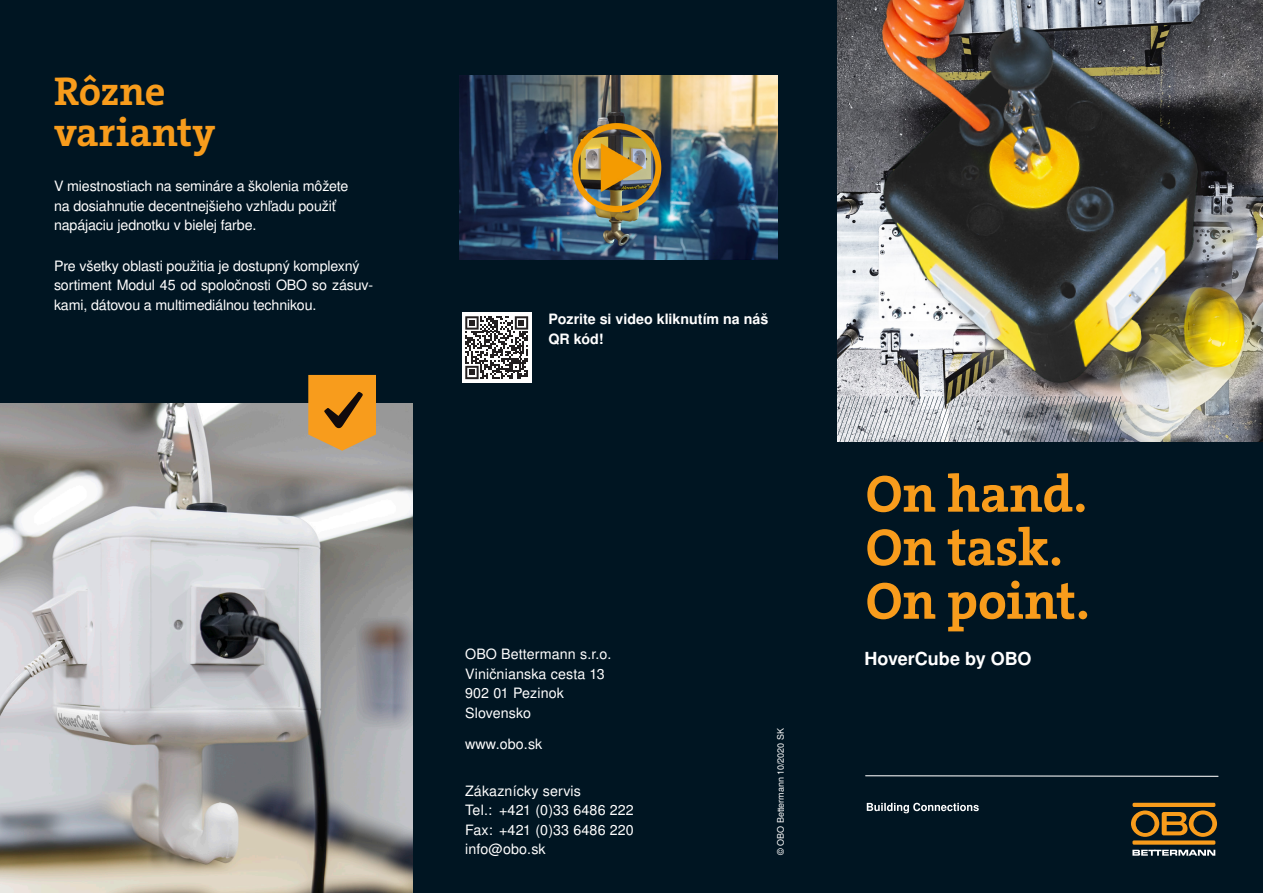
<style>
.page{position:relative;width:1263px;height:893px;background:#fff}
.page>*{position:absolute;margin:0;border:0;box-sizing:border-box;transform-origin:0 0}
.t1{font:700 52.65px/53.6px "The Serif B W7";color:#f89c1c}
.t2{font:700 40.5px/40.5px "The Serif B W7";letter-spacing:-.005em;color:#f89c1c}
.t3{font:700 18px "Nimbus San LOT";color:#fff}
.t4{font:14.25px/19.5px "Nimbus San LOT";letter-spacing:-.01em;color:#fff}
.t5{font:14.25px/19.5px "Nimbus San LOT";letter-spacing:.01em;color:#fff}
.t6{font:700 14.25px/19.5px "Nimbus San LOT";color:#fff}
.t7{font:9px "Nimbus San LOT";color:#fff}
</style>
<div class="page">
<div style="left:0;top:0;width:838px;height:893px;background:#001522"></div>
<img style="left:838px;top:0;width:425px;height:442px">
<div style="left:827px;top:442px;width:436px;height:451px;background:#001522"></div>
<img style="left:844px;top:0;width:405px;height:431px">
<svg style="left:838px;top:396px;width:283px;height:46px"></svg>
<div style="left:1132px;top:840px;width:83px;height:5px;background:#f89c1c;border-radius:2px"></div>
<svg style="left:1131px;top:810px;width:86px;height:27px"></svg>
<hr style="left:1132px;top:803px;width:83px;height:4px;background:#f89c1c;border-radius:2px">
<svg style="left:1132px;top:850px;width:83px;height:6px"></svg>
<svg style="left:865px;top:775px;width:354px;height:2px"></svg>
<svg style="left:867px;top:803px;width:112px;height:10px"></svg>
<img style="left:0;top:404px;width:412px;height:489px">
<svg style="left:308px;top:375px;width:68px;height:76px"></svg>
<img style="left:459px;top:75px;width:318px;height:185px">
<div style="left:462px;top:313px;width:69px;height:70px;background:#fff"></div>
<svg style="left:465px;top:316px;width:63px;height:63px"></svg>
<h2 class="t2" style="left:54px;top:71px;width:163px">Rôzne varianty</h2>
<p class="t4" style="left:54px;top:177px;width:296px">V miestnostiach na semináre a školenia môžete na dosiahnutie decentnejšieho vzhľadu použiť napájaciu jednotku v bielej farbe.</p>
<p class="t4" style="left:54px;top:256px;width:321px">Pre všetky oblasti použitia je dostupný komplexný sortiment Modul 45 od spoločnosti OBO so zásuv&shy;kami, dátovou a multimediálnou technikou.</p>
<p class="t6" style="left:549px;top:310px;width:221px">Pozrite si video kliknutím na náš<br>QR kód!</p>
<p class="t5" style="left:465px;top:645px;width:148px">OBO Bettermann s.r.o.<br>Viničnianska cesta 13<br>902 01 Pezinok<br>Slovensko</p>
<p class="t4" style="left:465px;top:735px;width:79px">www.obo.sk</p>
<p class="t5" style="left:465px;top:781px;width:170px">Zákaznícky servis<br>Tel.: +421 (0)33 6486 222<br>Fax: +421 (0)33 6486 220 info@obo.sk</p>
<p class="t7" style="left:775px;top:855px;width:128px;rotate:-90deg">© OBO Bettermann 10/2020 SK</p>
<h1 class="t1" style="left:866px;top:467px;width:226px">On hand.<br>On task.<br>On point.</h1>
<p class="t3" style="left:864px;top:648px;width:169px">HoverCube by OBO</p>
</div>
